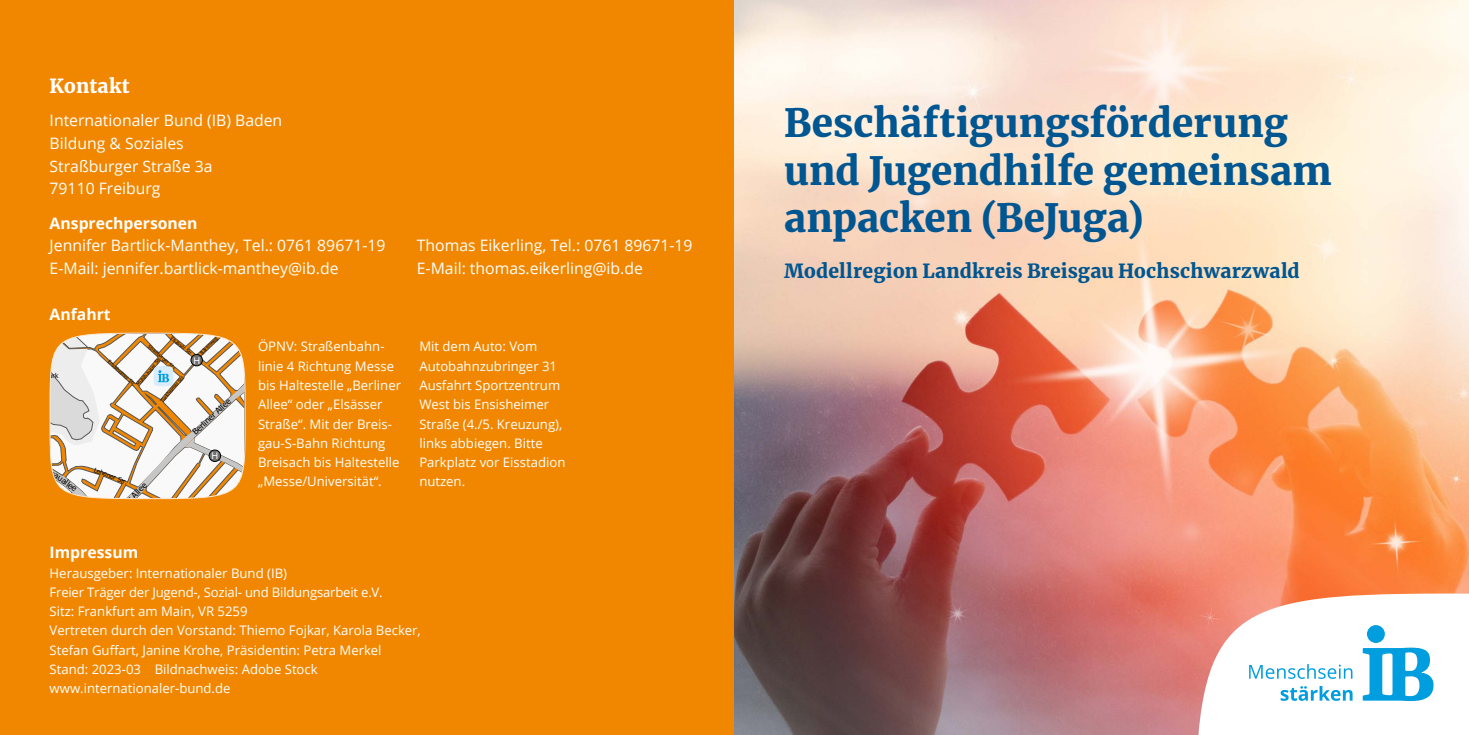
<style>
.page{position:relative;width:1469px;height:735px;background:#fff}
.page>*{position:absolute;margin:0;border:0;box-sizing:border-box;transform-origin:0 0}
.t1{font:900 38.5px/47.2px "Merriweather";color:#005691}
.t2{font:900 19.25px "Merriweather";letter-spacing:.01em;color:#005691}
.t3{font:900 19.25px "Merriweather";letter-spacing:.01em;color:#fff}
.t4{font:15.75px/22.8px "Open Sans";color:#fff}
.t5{font:700 15.75px "Open Sans";color:#fff}
.t6{font:13.12px/19.2px "Open Sans";color:#fff}
.t7{font:9.45px "Arial";color:#fff}
.t8{font:8.4px "Tahoma";color:#000}
.t9{font:6.65px "Tahoma";color:#000}
.t10{font:5.08px "Tahoma";color:#000}
.s1{font-size:6.65px}
</style>
<div class="page">
<div style="left:0;top:0;width:734px;height:734px;background:#f18700"></div>
<svg style="left:49px;top:332px;width:197px;height:167px;background:#e3d2be"></svg>
<img style="left:734px;top:0;width:734px;height:734px">
<svg style="left:1197px;top:593px;width:271px;height:141px"></svg>
<h2 class="t3" style="left:50px;top:73px;width:82px">Kontakt</h2>
<p class="t4" style="left:50px;top:109px;width:234px">Internationaler Bund (IB) Baden<br>Bildung &amp; Soziales<br>Straßburger Straße 3a<br>79110 Freiburg</p>
<p class="t5" style="left:50px;top:212px;width:149px">Ansprechpersonen</p>
<p class="t4" style="left:50px;top:234px;width:337px">Jennifer Bartlick-Manthey, Tel.: 0761 89671-19</p>
<p class="t4" style="left:417px;top:234px;width:277px">Thomas Eikerling, Tel.: 0761 89671-19</p>
<p class="t4" style="left:50px;top:256px;width:290px">E-Mail: jennifer.bartlick-manthey@ib.de</p>
<p class="t4" style="left:417px;top:256px;width:228px">E-Mail: thomas.eikerling@ib.de</p>
<p class="t5" style="left:50px;top:303px;width:63px">Anfahrt</p>
<p class="t6" style="left:258px;top:336px;width:144px">ÖPNV: Straßenbahn&shy;linie 4 Richtung Messe bis Haltestelle „Berliner<br>Allee“ oder „Elsässer<br>Straße“. Mit der Breis&shy;gau-S-Bahn Richtung<br>Breisach bis Haltestelle „Messe/Universität“.</p>
<p class="t10" style="left:173px;top:335px;width:33px;rotate:38deg">Elsässer Str <span class="s1">.</span></p>
<p class="t10" style="left:199px;top:351px;width:24px;rotate:-45deg">Bärenweg</p>
<p class="t6" style="left:419px;top:336px;width:147px">Mit dem Auto: Vom<br>Autobahnzubringer 31<br>Ausfahrt Sportzentrum<br>West bis Ensisheimer<br>Straße (4./5. Kreuzung), links abbiegen. Bitte<br>Parkplatz vor Eisstadion nutzen.</p>
<p class="t10" style="left:151px;top:343px;width:37px;rotate:41deg">Straßburger Str.</p>
<p class="t7" style="left:193px;top:354px;width:8px">H</p>
<p class="t10" style="left:111px;top:358px;width:36px;rotate:42deg">Ensisheimer Str.</p>
<p class="t10" style="left:135px;top:383px;width:37px;rotate:-51deg">Mühlhauser Str.</p>
<p class="t10" style="left:159px;top:399px;width:35px;rotate:-49deg">Türkheimer Str.</p>
<p class="t8" style="left:190px;top:429px;width:50px;rotate:-43deg">Berliner Allee</p>
<p class="t7" style="left:212px;top:449px;width:8px">H</p>
<p class="t9" style="left:96px;top:465px;width:37px;rotate:22deg">Lehener Str.</p>
<p class="t8" style="left:62px;top:472px;width:23px;rotate:37deg">uallee</p>
<p class="t5" style="left:50px;top:541px;width:90px">Impressum</p>
<p class="t6" style="left:50px;top:562px;width:373px">Herausgeber: Internationaler Bund (IB)<br>Freier Träger der Jugend-, Sozial- und Bildungsarbeit e.V.<br>Sitz: Frankfurt am Main, VR 5259<br>Vertreten durch den Vorstand: Thiemo Fojkar, Karola Becker, Stefan Guffart, Janine Krohe, Präsidentin: Petra Merkel Stand: 2023-03 Bildnachweis: Adobe Stock www.internationaler-bund.de</p>
<h1 class="t1" style="left:784px;top:98px;width:549px">Beschäftigungsförderung und Jugendhilfe gemeinsam anpacken (BeJuga)</h1>
<h2 class="t2" style="left:784px;top:258px;width:517px">Modellregion Landkreis Breisgau Hochschwarzwald</h2>
</div>
